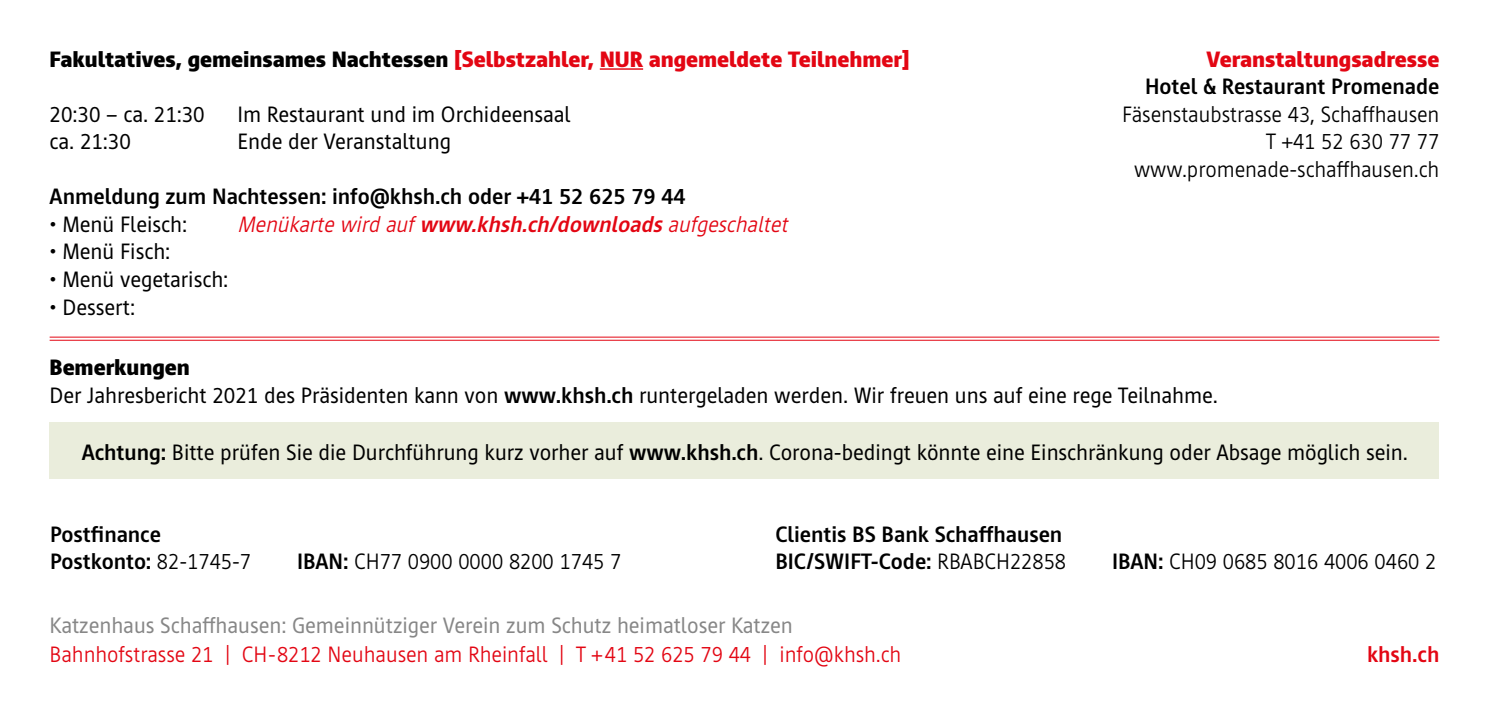
<style>
.page{position:relative;width:1489px;height:702px;background:#fff}
.page>*{position:absolute;margin:0;border:0;box-sizing:border-box;transform-origin:0 0}
.t1{font:22.5px/27.5px "Cast";color:#000}
.t2{font:700 22.5px/27.5px "Cast";color:#000}
.t3{font:300 22.5px/27.5px "Cast";color:#000;text-align:right}
.t4{font:900 22.5px "Cast";color:#e30613}
.t5{font:300 22.5px "Cast";color:#e30613}
.t6{font:22.5px "Cast";color:#878787}
.t7{font:italic 300 22.5px "Cast";color:#e30613}
.t8{font:700 22.5px "Cast";color:#e30613}
.s1{color:#000}
.s2{font-weight:700}
.s3{font-weight:900}
.s4{font-weight:300}
</style>
<div class="page">
<hr style="left:1488px;top:0;width:1px;height:702px;background:#485156">
<div style="left:50px;top:422px;width:1389px;height:56px;background:#eaeddc"></div>
<hr style="left:599px;top:68px;width:44px;height:2px;background:#e30613">
<hr style="left:50px;top:337px;width:1389px;height:1px;background:#e30613">
<hr style="left:50px;top:340px;width:1389px;height:1px;background:#e30613">
<p class="t4" style="left:50px;top:45px;width:861px"><span class="s1">Fakultatives, gemeinsames Nachtessen</span> [Selbstzahler, NUR angemeldete Teilnehmer]</p>
<p class="t1" style="left:50px;top:100px;width:157px">20:30 – ca. 21:30</p>
<p class="t1" style="left:237px;top:100px;width:334px">Im Restaurant und im Orchideensaal</p>
<p class="t1" style="left:50px;top:128px;width:83px">ca. 21:30</p>
<p class="t1" style="left:237px;top:128px;width:215px">Ende der Veranstaltung</p>
<p class="t2" style="left:50px;top:183px;width:637px">Anmeldung zum Nachtessen: info@khsh.ch oder +41 52 625 79 44</p>
<p class="t1" style="left:50px;top:210px;width:139px">• Menü Fleisch:</p>
<p class="t7" style="left:237px;top:212px;width:556px">Menükarte wird auf<span class="s2">www.khsh.ch/downloads</span>aufgeschaltet</p>
<p class="t1" style="left:50px;top:238px;width:122px">• Menü Fisch:</p>
<p class="t1" style="left:50px;top:265px;width:180px">• Menü vegetarisch:</p>
<p class="t1" style="left:50px;top:293px;width:87px">• Dessert:</p>
<p class="t4" style="left:1206px;top:45px;width:234px">Veranstaltungsadresse</p>
<p class="t2" style="left:1144px;top:73px;width:296px">Hotel &amp; Restaurant Promenade</p>
<p class="t3" style="left:1122px;top:100px;width:318px">Fäsenstaubstrasse 43, Schaffhausen<br>T +41 52 630 77 77 www.promenade-schaffhausen.ch</p>
<p class="t1" style="left:50px;top:354px;width:1169px"><span class="s3">Bemerkungen<br></span>Der Jahresbericht 2021 des Präsidenten kann von <span class="s2">www.khsh.ch</span> runtergeladen werden. Wir freuen uns auf eine rege Teilnahme.</p>
<p class="t1" style="left:82px;top:438px;width:1327px"><span class="s2">Achtung:</span> Bitte prüfen Sie die Durchführung kurz vorher auf <span class="s2">www.khsh.ch</span>. Corona-bedingt könnte eine Einschränkung oder Absage möglich sein.</p>
<p class="t2" style="left:50px;top:520px;width:202px">Postfinance<br>Postkonto: <span class="s4">82-1745-7</span></p>
<p class="t3" style="left:297px;top:548px;width:326px"><span class="s2">IBAN:</span> CH77 0900 0000 8200 1745 7</p>
<p class="t2" style="left:775px;top:520px;width:292px">Clientis BS Bank Schaffhausen<br>BIC/SWIFT-Code: <span class="s4">RBABCH22858</span></p>
<p class="t3" style="left:1111px;top:548px;width:326px"><span class="s2">IBAN:</span> CH09 0685 8016 4006 0460 2</p>
<p class="t6" style="left:50px;top:612px;width:744px">Katzenhaus Schaffhausen: Gemeinnütziger Verein zum Schutz heimatloser Katzen</p>
<p class="t5" style="left:50px;top:642px;width:853px">Bahnhofstrasse 21 | CH-8212 Neuhausen am Rheinfall | T +41 52 625 79 44 | info@khsh.ch</p>
<p class="t8" style="left:1366px;top:641px;width:74px">khsh.ch</p>
</div>
